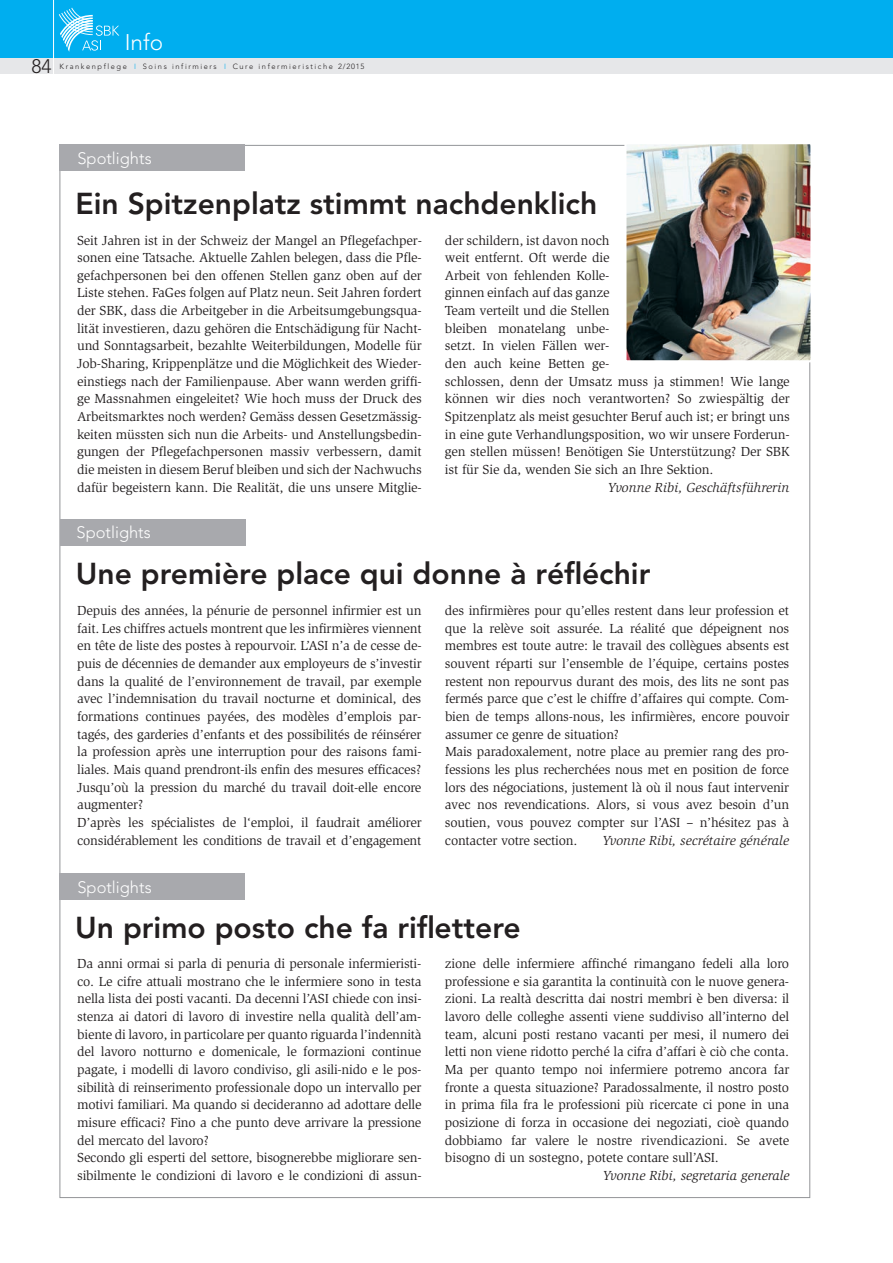
<style>
.page{position:relative;width:893px;height:1263px;background:#fff}
.page>*{position:absolute;margin:0;border:0;box-sizing:border-box;transform-origin:0 0}
.t1{font:800 30px "Avenir";color:#231f20}
.t2{font:300 22.5px "Avenir";color:#fff}
.t3{font:300 19.5px "Avenir";color:#231f20}
.t4{font:300 16.5px "Avenir";color:#fff}
.t5{font:13.5px/17.7px "Slimbach";letter-spacing:-.015em;color:#231f20}
.t6{font:italic 13.5px "Slimbach";letter-spacing:.005em;color:#231f20}
.t7{font:300 7.5px "Avenir";letter-spacing:.21em;color:#231f20}
.s1{color:#00aeef}
</style>
<div class="page">
<div style="left:0;top:58px;width:893px;height:16px;background:#e6e7e9"></div>
<div style="left:0;top:0;width:893px;height:58px;background:#00aeef"></div>
<hr style="left:53px;top:0;width:1px;height:74px;background:#fff">
<div style="left:60px;top:145px;width:185px;height:26px;background:#a8a9ad"></div>
<div style="left:60px;top:873px;width:185px;height:27px;background:#a8a9ad"></div>
<img style="left:627px;top:145px;width:182px;height:214px">
<div style="left:624px;top:142px;width:188px;height:220px;border:2px solid #fff"></div>
<svg style="left:59px;top:8px;width:60px;height:44px"></svg>
<div style="left:60px;top:519px;width:186px;height:26px;background:#a8a9ad"></div>
<h2 class="t2" style="left:125px;top:33px;width:40px">Info</h2>
<h3 class="t3" style="left:31px;top:58px;width:22px">84</h3>
<p class="t7" style="left:60px;top:63px;width:306px">Krankenpflege <span class="s1">I</span> Soins infirmiers <span class="s1">I</span> Cure infermieristiche 2/2015</p>
<p class="t4" style="left:77px;top:152px;width:76px">Spotlights</p>
<h1 class="t1" style="left:75px;top:192px;width:523px">Ein Spitzenplatz stimmt nachdenklich</h1>
<p class="t5" style="left:77px;top:232px;width:346px;text-align:justify">Seit Jahren ist in der Schweiz der Mangel an Pflegefachper&shy;sonen eine Tatsache. Aktuelle Zahlen belegen, dass die Pfle&shy;gefachpersonen bei den offenen Stellen ganz oben auf der Liste stehen. FaGes folgen auf Platz neun. Seit Jahren fordert der SBK, dass die Arbeitgeber in die Arbeitsumgebungsqua&shy;lität investieren, dazu gehören die Entschädigung für Nacht&shy;und Sonntagsarbeit, bezahlte Weiterbildungen, Modelle für Job-Sharing, Krippenplätze und die Möglichkeit des Wieder&shy;einstiegs nach der Familienpause. Aber wann werden griffi&shy;ge Massnahmen eingeleitet? Wie hoch muss der Druck des Arbeitsmarktes noch werden? Gemäss dessen Gesetzmässig&shy;keiten müssten sich nun die Arbeits- und Anstellungsbedin&shy;gungen der Pflegefachpersonen massiv verbessern, damit die meisten in diesem Beruf bleiben und sich der Nachwuchs dafür begeistern kann. Die Realität, die uns unsere Mitglie-</p>
<p class="t5" style="left:445px;top:232px;width:346px">der schildern, ist davon noch<br>weit entfernt. Oft werde die<br>Arbeit von fehlenden Kolle-<br>ginnen einfach auf das ganze<br>Team verteilt und die Stellen<br>bleiben monatelang unbe-<br>setzt. In vielen Fällen wer-<br>den auch keine Betten ge-<br>schlossen, denn der Umsatz muss ja stimmen! Wie lange können wir dies noch verantworten? So zwiespältig der Spitzenplatz als meist gesuchter Beruf auch ist; er bringt uns in eine gute Verhandlungsposition, wo wir unsere Forderun&shy;gen stellen müssen! Benötigen Sie Unterstützung? Der SBK ist für Sie da, wenden Sie sich an Ihre Sektion.</p>
<p class="t6" style="left:608px;top:482px;width:183px">Yvonne Ribi, Geschäftsführerin</p>
<p class="t4" style="left:77px;top:525px;width:76px">Spotlights</p>
<h1 class="t1" style="left:76px;top:561px;width:576px">Une première place qui donne à réfléchir</h1>
<p class="t5" style="left:77px;top:603px;width:346px">Depuis des années, la pénurie de personnel infirmier est un fait. Les chiffres actuels montrent que les infirmières viennent en tête de liste des postes à repourvoir. L’ASI n’a de cesse de&shy;puis de décennies de demander aux employeurs de s’investir dans la qualité de l’environnement de travail, par exemple avec l’indemnisation du travail nocturne et dominical, des formations continues payées, des modèles d’emplois par&shy;tagés, des garderies d’enfants et des possibilités de réinsérer la profession après une interruption pour des raisons fami&shy;liales. Mais quand prendront-ils enfin des mesures efficaces?<br>Jusqu’où la pression du marché du travail doit-elle encore augmenter?<br>D’après les spécialistes de l‘emploi, il faudrait améliorer considérablement les conditions de travail et d’engagement</p>
<p class="t5" style="left:445px;top:603px;width:346px">des infirmières pour qu’elles restent dans leur profession et que la relève soit assurée. La réalité que dépeignent nos membres est toute autre: le travail des collègues absents est souvent réparti sur l’ensemble de l’équipe, certains postes restent non repourvus durant des mois, des lits ne sont pas fermés parce que c’est le chiffre d’affaires qui compte. Com&shy;bien de temps allons-nous, les infirmières, encore pouvoir assumer ce genre de situation?<br>Mais paradoxalement, notre place au premier rang des pro&shy;fessions les plus recherchées nous met en position de force lors des négociations, justement là où il nous faut intervenir avec nos revendications. Alors, si vous avez besoin d’un soutien, vous pouvez compter sur l’ASI – n’hésitez pas à contacter votre section.</p>
<p class="t6" style="left:602px;top:835px;width:188px">Yvonne Ribi, secrétaire générale</p>
<p class="t4" style="left:77px;top:880px;width:76px">Spotlights</p>
<h1 class="t1" style="left:75px;top:915px;width:447px">Un primo posto che fa riflettere</h1>
<p class="t5" style="left:77px;top:956px;width:346px">Da anni ormai si parla di penuria di personale infermieristi&shy;co. Le cifre attuali mostrano che le infermiere sono in testa nella lista dei posti vacanti. Da decenni l’ASI chiede con insi&shy;stenza ai datori di lavoro di investire nella qualità dell’am&shy;biente di lavoro, in particolare per quanto riguarda l’indennità del lavoro notturno e domenicale, le formazioni continue pagate, i modelli di lavoro condiviso, gli asili-nido e le pos&shy;sibilità di reinserimento professionale dopo un intervallo per motivi familiari. Ma quando si decideranno ad adottare delle misure efficaci? Fino a che punto deve arrivare la pressione del mercato del lavoro?<br>Secondo gli esperti del settore, bisognerebbe migliorare sen&shy;sibilmente le condizioni di lavoro e le condizioni di assun-</p>
<p class="t5" style="left:445px;top:956px;width:346px;text-align:justify">zione delle infermiere affinché rimangano fedeli alla loro professione e sia garantita la continuità con le nuove genera&shy;zioni. La realtà descritta dai nostri membri è ben diversa: il lavoro delle colleghe assenti viene suddiviso all’interno del team, alcuni posti restano vacanti per mesi, il numero dei letti non viene ridotto perché la cifra d’affari è ciò che conta.<br>Ma per quanto tempo noi infermiere potremo ancora far fronte a questa situazione? Paradossalmente, il nostro posto in prima fila fra le professioni più ricercate ci pone in una posizione di forza in occasione dei negoziati, cioè quando dobbiamo far valere le nostre rivendicazioni. Se avete bisogno di un sostegno, potete contare sull’ASI.</p>
<p class="t6" style="left:603px;top:1170px;width:188px">Yvonne Ribi, segretaria generale</p>
</div>
